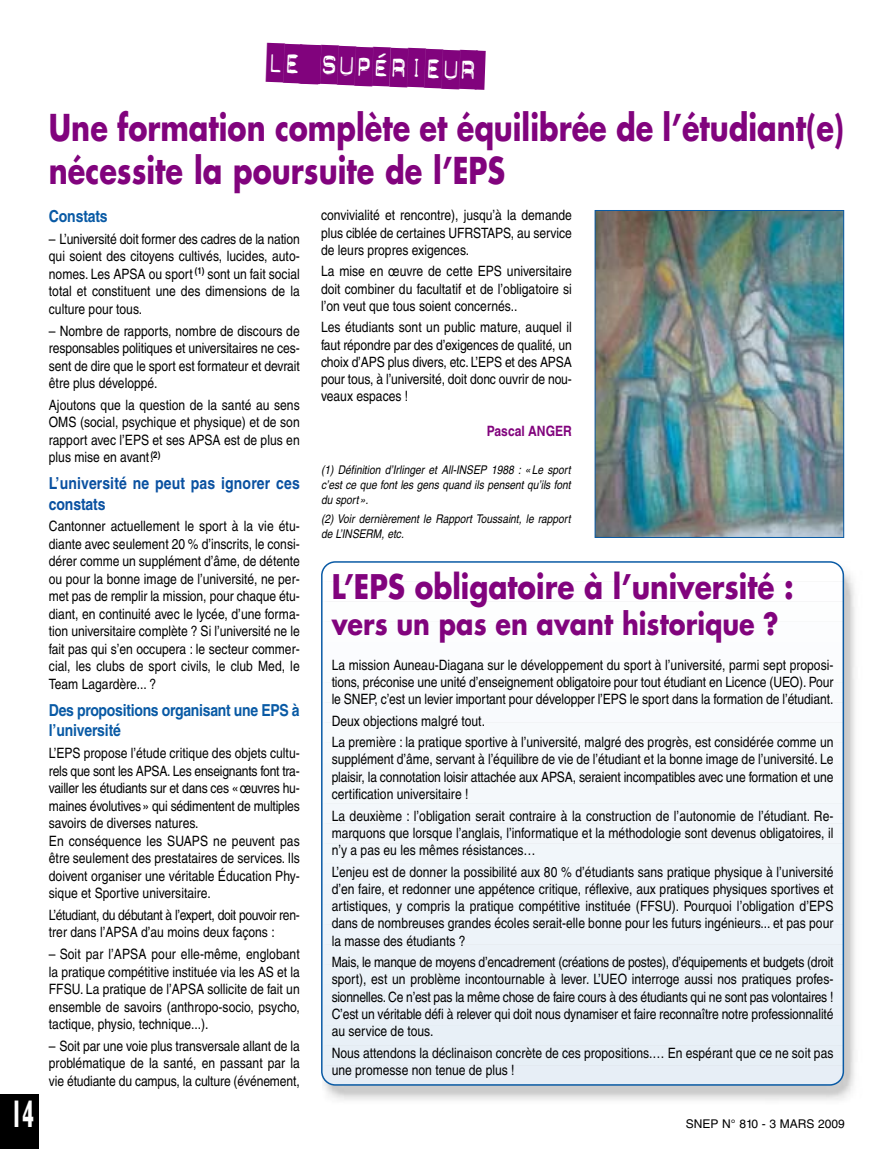
<style>
.page{position:relative;width:893px;height:1149px;background:#fff}
.page>*{position:absolute;margin:0;border:0;box-sizing:border-box;transform-origin:0 0}
.t1{font:39px "Dynamoe";color:#81037d;scale:.8 1}
.t2{font:700 39px "Gill Sans";color:#fff;scale:.5 1}
.t3{font:700 36px/43.5px "Futura Std";color:#81037d;scale:.8 1}
.t4{font:700 33px "Futura Std";color:#81037d;scale:.85 1}
.t5{font:700 30px "Futura Std";color:#81037d;scale:.85 1}
.t6{font:700 16.5px/20.5px "Helvetica";letter-spacing:-.02em;color:#095aa5;scale:.85 1}
.t7{font:700 16.5px/20.5px "Helvetica";letter-spacing:.01em;color:#0a51a1;scale:.85 1}
.t8{font:14.25px/17.5px "Helvetica";color:#000;text-align:justify;scale:.85 1}
.t9{font:14.25px/17.5px "Helvetica";letter-spacing:-.025em;color:#000;scale:.85 1}
.t10{font:700 14.25px "Helvetica";color:#81037d;scale:.85 1}
.t11{font:italic 12px/15px "Helvetica";color:#000;text-align:justify;scale:.85 1}
.t12{font:12px "Helvetica";color:#000}
</style>
<div class="page">
<div style="left:0;top:1093px;width:38px;height:55px;background:#000"></div>
<svg style="left:475px;top:51px;width:11px;height:39px"></svg>
<svg style="left:299px;top:44px;width:22px;height:40px"></svg>
<img style="left:322px;top:561px;width:540px;height:543px;border-radius:13px">
<svg style="left:321px;top:561px;width:523px;height:524px"></svg>
<img style="left:597px;top:212px;width:245px;height:323px">
<div style="left:595px;top:210px;width:249px;height:327px;border:1px solid #095aa5"></div>
<h1 class="t2" style="left:11px;top:1100px;width:48px">14</h1>
<h1 class="t1" style="left:267px;top:43px;width:265px;rotate:2deg">le supérieur</h1>
<h2 class="t3" style="left:49px;top:108px;width:995px">Une formation complète et équilibrée de l’étudiant(e) nécessite la poursuite de l’EPS</h2>
<p class="t6" style="left:49px;top:207px;width:71px">Constats</p>
<p class="t8" style="left:49px;top:231px;width:297px">– L’université doit former des cadres de la nation qui soient des citoyens cultivés, lucides, auto&shy;nomes. Les APSA ou sport <sup>(1)</sup> sont un fait social total et constituent une des dimensions de la culture pour tous.</p>
<p class="t8" style="left:49px;top:323px;width:297px">– Nombre de rapports, nombre de discours de responsables politiques et universitaires ne ces&shy;sent de dire que le sport est formateur et devrait être plus développé.</p>
<p class="t8" style="left:49px;top:397px;width:297px">Ajoutons que la question de la santé au sens OMS (social, psychique et physique) et de son rapport avec l’EPS et ses APSA est de plus en plus mise en avant.<sup>(2)</sup></p>
<p class="t7" style="left:49px;top:474px;width:297px">L’université ne peut pas ignorer ces constats</p>
<p class="t8" style="left:49px;top:519px;width:297px">Cantonner actuellement le sport à la vie étu&shy;diante avec seulement 20 % d’inscrits, le consi&shy;dérer comme un supplément d’âme, de détente ou pour la bonne image de l’université, ne per&shy;met pas de remplir la mission, pour chaque étu&shy;diant, en continuité avec le lycée, d’une forma&shy;tion universitaire complète ? Si l’université ne le fait pas qui s’en occupera : le secteur commer&shy;cial, les clubs de sport civils, le club Med, le Team Lagardère... ?</p>
<p class="t6" style="left:49px;top:701px;width:297px">Des propositions organisant une EPS à l’université</p>
<p class="t8" style="left:49px;top:745px;width:297px;text-align:left">L’EPS propose l’étude critique des objets cultu&shy;rels que sont les APSA. Les enseignants font tra&shy;vailler les étudiants sur et dans ces «œuvres hu&shy;maines évolutives» qui sédimentent de multiples savoirs de diverses natures.<br>En conséquence les SUAPS ne peuvent pas être seulement des prestataires de services. Ils doivent organiser une véritable Éducation Phy&shy;sique et Sportive universitaire.</p>
<p class="t9" style="left:49px;top:907px;width:297px">L’étudiant, du débutant à l’expert, doit pouvoir ren&shy;trer dans l’APSA d’au moins deux façons :</p>
<p class="t8" style="left:49px;top:946px;width:297px">– Soit par l’APSA pour elle-même, englobant la pratique compétitive instituée via les AS et la FFSU. La pratique de l’APSA sollicite de fait un ensemble de savoirs (anthropo-socio, psycho, tactique, physio, technique...).</p>
<p class="t8" style="left:49px;top:1038px;width:297px">– Soit par une voie plus transversale allant de la problématique de la santé, en passant par la vie étudiante du campus, la culture (événement,</p>
<p class="t8" style="left:321px;top:208px;width:297px">convivialité et rencontre), jusqu’à la demande plus ciblée de certaines UFRSTAPS, au service de leurs propres exigences.</p>
<p class="t8" style="left:321px;top:264px;width:297px">La mise en œuvre de cette EPS universitaire doit combiner du facultatif et de l’obligatoire si l’on veut que tous soient concernés..</p>
<p class="t8" style="left:321px;top:320px;width:297px">Les étudiants sont un public mature, auquel il faut répondre par des d’exigences de qualité, un choix d’APS plus divers, etc. L’EPS et des APSA pour tous, à l’université, doit donc ouvrir de nou&shy;veaux espaces !</p>
<p class="t10" style="left:487px;top:425px;width:102px">Pascal ANGER</p>
<p class="t11" style="left:321px;top:463px;width:297px">(1) Définition d’Irlinger et All-INSEP 1988 : «Le sport c’est ce que font les gens quand ils pensent qu’ils font du sport».</p>
<p class="t11" style="left:321px;top:512px;width:297px">(2) Voir dernièrement le Rapport Toussaint, le rapport de L’INSERM, etc.</p>
<h3 class="t4" style="left:332px;top:571px;width:545px">L’EPS obligatoire à l’université :</h3>
<h3 class="t5" style="left:332px;top:610px;width:527px">vers un pas en avant historique ?</h3>
<p class="t8" style="left:332px;top:657px;width:592px">La mission Auneau-Diagana sur le développement du sport à l’université, parmi sept proposi&shy;tions, préconise une unité d’enseignement obligatoire pour tout étudiant en Licence (UEO). Pour le SNEP, c’est un levier important pour développer l’EPS le sport dans la formation de l’étudiant.</p>
<p class="t8" style="left:332px;top:711px;width:592px;line-height:21.5px">Deux objections malgré tout.<br>La première : la pratique sportive à l’université, malgré des progrès, est considérée comme un</p>
<p class="t8" style="left:332px;top:752px;width:592px">supplément d’âme, servant à l’équilibre de vie de l’étudiant et la bonne image de l’université. Le plaisir, la connotation loisir attachée aux APSA, seraient incompatibles avec une formation et une certification universitaire !</p>
<p class="t8" style="left:332px;top:808px;width:592px">La deuxième : l’obligation serait contraire à la construction de l’autonomie de l’étudiant. Re&shy;marquons que lorsque l’anglais, l’informatique et la méthodologie sont devenus obligatoires, il n’y a pas eu les mêmes résistances…</p>
<p class="t8" style="left:332px;top:864px;width:592px">L’enjeu est de donner la possibilité aux 80 % d’étudiants sans pratique physique à l’université d’en faire, et redonner une appétence critique, réflexive, aux pratiques physiques sportives et artistiques, y compris la pratique compétitive instituée (FFSU). Pourquoi l’obligation d’EPS dans de nombreuses grandes écoles serait-elle bonne pour les futurs ingénieurs... et pas pour la masse des étudiants ?</p>
<p class="t8" style="left:332px;top:954px;width:592px">Mais, le manque de moyens d’encadrement (créations de postes), d’équipements et budgets (droit sport), est un problème incontournable à lever. L’UEO interroge aussi nos pratiques profes&shy;sionnelles. Ce n’est pas la même chose de faire cours à des étudiants qui ne sont pas volontaires !<br>C’est un véritable défi à relever qui doit nous dynamiser et faire reconnaître notre professionnalité au service de tous.</p>
<p class="t8" style="left:332px;top:1045px;width:592px">Nous attendons la déclinaison concrète de ces propositions.… En espérant que ce ne soit pas une promesse non tenue de plus !</p>
<p class="t12" style="left:686px;top:1119px;width:160px">SNEP N° 810 - 3 MARS 2009</p>
</div>
